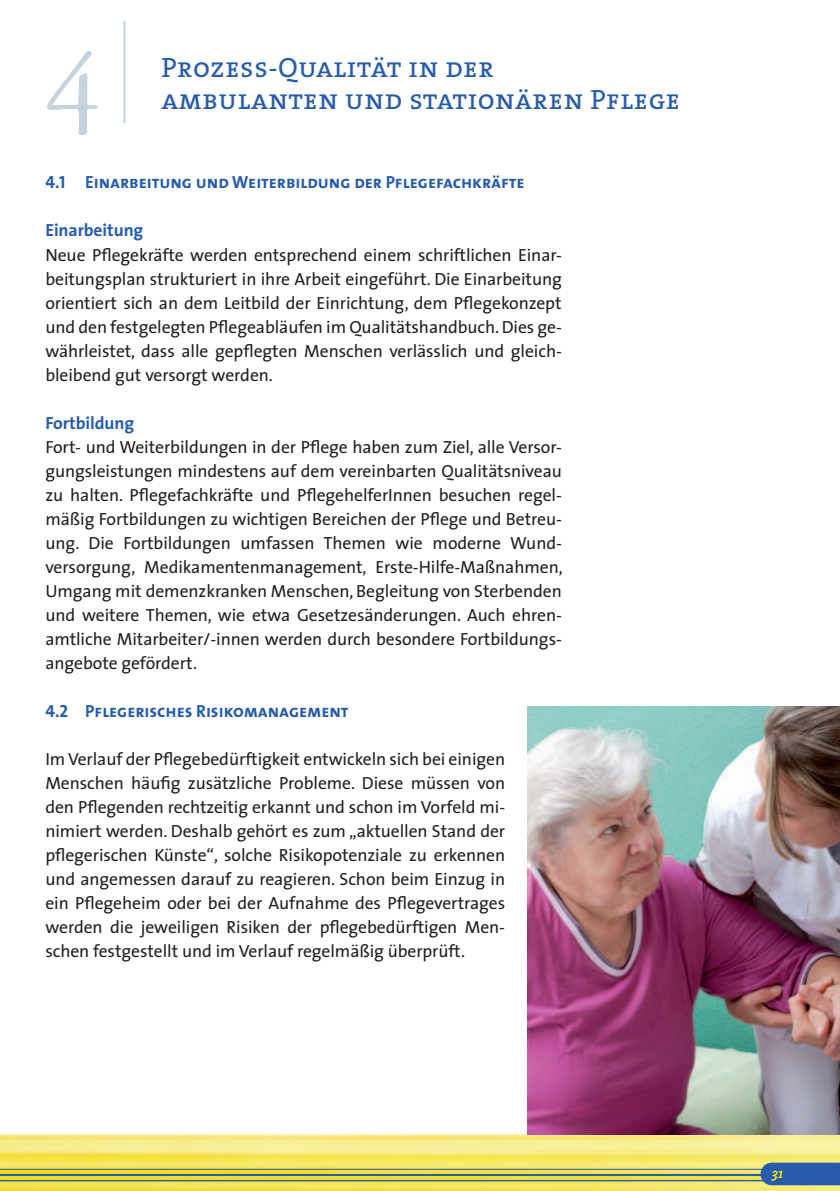
<style>
.page{position:relative;width:840px;height:1191px;background:#fff}
.page>*{position:absolute;margin:0;border:0;box-sizing:border-box;transform-origin:0 0}
.t1{font:120px "Garamont Amsterdam Exp BQ Regular Os F";color:#c4d3dd}
.t2{font:28px "The Serif Caps";letter-spacing:.015em;color:#275caa}
.t3{font:17.6px/24px "The Sans";letter-spacing:-.005em;color:#231f20;text-align:justify}
.t4{font:17.6px "The Sans Bold Caps";letter-spacing:-.005em;color:#275caa}
.t5{font:700 17.6px "The Sans";letter-spacing:-.005em;color:#275caa}
.t6{font:italic 600 14px "The Serif";color:#fff101}
</style>
<div class="page">
<img style="left:0;top:1134px;width:839px;height:57px">
<hr style="left:0;top:1174px;width:839px;height:2px;background:#275caa">
<hr style="left:0;top:1169px;width:839px;height:1px;background:#275caa">
<hr style="left:0;top:1180px;width:839px;height:1px;background:#275caa">
<svg style="left:760px;top:1162px;width:79px;height:23px"></svg>
<hr style="left:123px;top:21px;width:2px;height:102px;background:#c4d3dd">
<img style="left:527px;top:706px;width:312px;height:428px">
<h1 class="t1" style="left:45px;top:-2px;width:56px">4</h1>
<h2 class="t2" style="left:161px;top:44px;width:334px">Prozess-Qualität in der</h2>
<h2 class="t2" style="left:161px;top:76px;width:520px">ambulanten und stationären Pflege</h2>
<p class="t4" style="left:45px;top:168px;width:480px">4.1 Einarbeitung und Weiterbildung der Pflegefachkräfte</p>
<p class="t5" style="left:45px;top:216px;width:99px">Einarbeitung</p>
<p class="t3" style="left:45px;top:242px;width:517px">Neue Pflegekräfte werden entsprechend einem schriftlichen Einar&shy;beitungsplan strukturiert in ihre Arbeit eingeführt. Die Einarbeitung orientiert sich an dem Leitbild der Einrichtung, dem Pflegekonzept und den festgelegten Pflegeabläufen im Qualitätshandbuch. Dies ge&shy;währleistet, dass alle gepflegten Menschen verlässlich und gleich&shy;bleibend gut versorgt werden.</p>
<p class="t5" style="left:45px;top:408px;width:90px">Fortbildung</p>
<p class="t3" style="left:45px;top:434px;width:518px;text-align:left">Fort- und Weiterbildungen in der Pflege haben zum Ziel, alle Versor&shy;gungsleistungen mindestens auf dem vereinbarten Qualitätsniveau zu halten. Pflegefachkräfte und PflegehelferInnen besuchen regel&shy;mäßig Fortbildungen zu wichtigen Bereichen der Pflege und Betreu&shy;ung. Die Fortbildungen umfassen Themen wie moderne Wund&shy;versorgung, Medikamentenmanagement, Erste-Hilfe-Maßnahmen, Umgang mit demenzkranken Menschen, Begleitung von Sterbenden und weitere Themen, wie etwa Gesetzesänderungen. Auch ehren&shy;amtliche Mitarbeiter/-innen werden durch besondere Fortbildungs&shy;angebote gefördert.</p>
<p class="t4" style="left:45px;top:696px;width:304px">4.2 Pflegerisches Risikomanagement</p>
<p class="t3" style="left:45px;top:746px;width:461px">Im Verlauf der Pflegebedürftigkeit entwickeln sich bei einigen Menschen häufig zusätzliche Probleme. Diese müssen von den Pflegenden rechtzeitig erkannt und schon im Vorfeld mi&shy;nimiert werden. Deshalb gehört es zum „aktuellen Stand der pflegerischen Künste“, solche Risikopotenziale zu erkennen und angemessen darauf zu reagieren. Schon beim Einzug in ein Pflegeheim oder bei der Aufnahme des Pflegevertrages werden die jeweiligen Risiken der pflegebedürftigen Men&shy;schen festgestellt und im Verlauf regelmäßig überprüft.</p>
<p class="t6" style="left:771px;top:1162px;width:13px">31</p>
</div>
